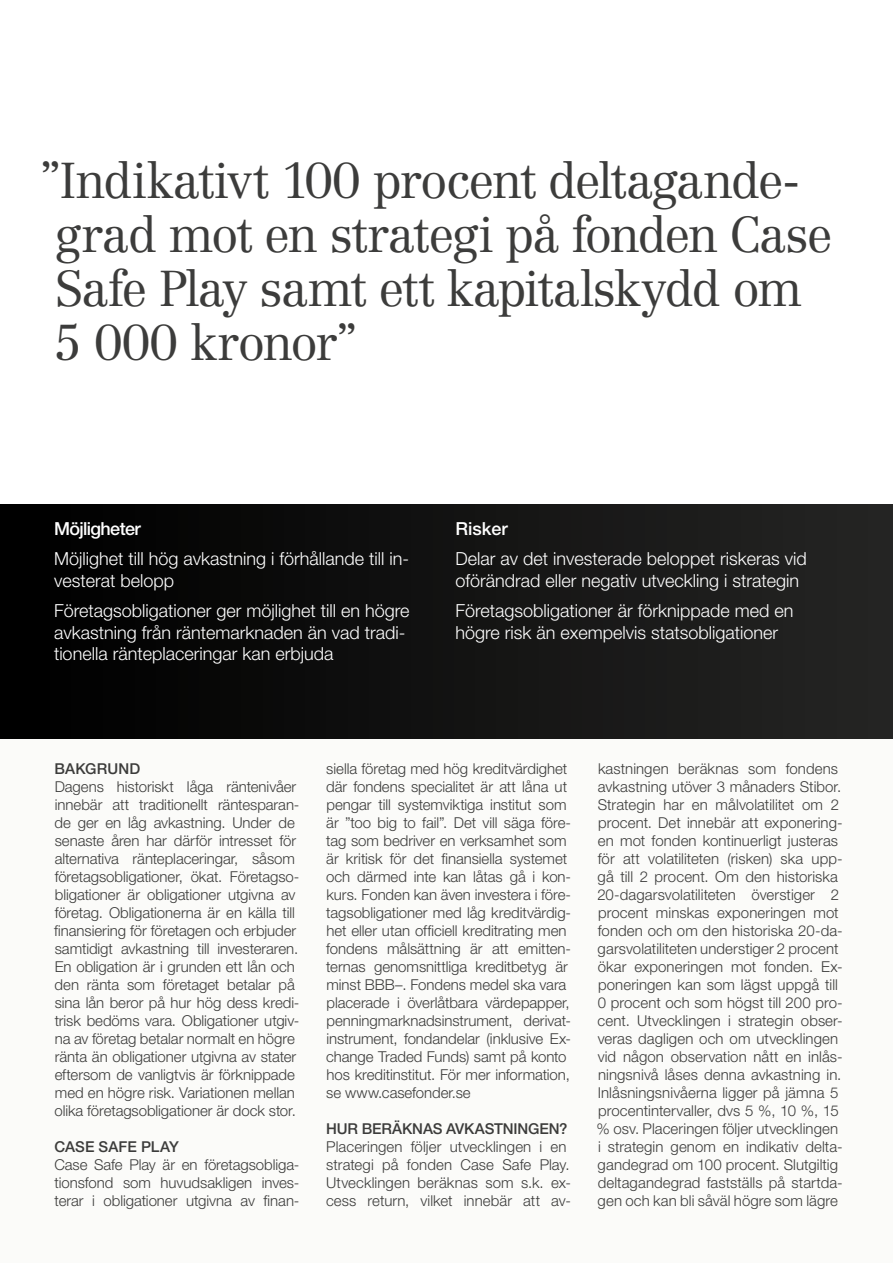
<style>
.page{position:relative;width:893px;height:1263px;background:#fff}
.page>*{position:absolute;margin:0;border:0;box-sizing:border-box;transform-origin:0 0}
.t1{font:300 49.5px/54px "Centennial LT Std";letter-spacing:-.04em;color:#3c3c3b}
.t2{font:300 18px/21.6px "Helvetica Neue LT Std";color:#fff}
.t3{font:500 18px "Helvetica Neue LT Std";letter-spacing:-.035em;color:#fff}
.t4{font:300 15px/18px "Helvetica Neue LT Std";color:#3c3c3b}
.t5{font:500 15px "Helvetica Neue LT Std";letter-spacing:-.01em;color:#3c3c3b}
.t6{font:500 15px "Helvetica Neue LT Std";letter-spacing:.01em;color:#3c3c3b}
</style>
<div class="page">
<div style="left:0;top:730px;width:893px;height:533px;background:#fbfbf9"></div>
<div style="left:0;top:504px;width:893px;height:234px;background:linear-gradient(to right,#000,#252524)"></div>
<h1 class="t1" style="left:39px;top:154px;width:795px">”Indikativt 100 procent deltagande&shy;grad mot en strategi på fonden Case<br>Safe Play samt ett kapitalskydd om<br>5 000 kronor”</h1>
<p class="t3" style="left:54px;top:518px;width:88px">Möjligheter</p>
<p class="t2" style="left:54px;top:548px;width:357px">Möjlighet till hög avkastning i förhållande till in&shy;vesterat belopp</p>
<p class="t2" style="left:54px;top:599px;width:357px">Företagsobligationer ger möjlighet till en högre avkastning från räntemarknaden än vad tradi&shy;tionella ränteplaceringar kan erbjuda</p>
<p class="t3" style="left:455px;top:518px;width:54px">Risker</p>
<p class="t2" style="left:455px;top:548px;width:353px">Delar av det investerade beloppet riskeras vid oförändrad eller negativ utveckling i strategin</p>
<p class="t2" style="left:455px;top:599px;width:340px">Företagsobligationer är förknippade med en högre risk än exempelvis statsobligationer</p>
<p class="t6" style="left:55px;top:760px;width:87px">BAKGRUND</p>
<p class="t4" style="left:54px;top:777px;width:247px">Dagens historiskt låga räntenivåer innebär att traditionellt räntesparan&shy;de ger en låg avkastning. Under de senaste åren har därför intresset för alternativa ränteplaceringar, såsom företagsobligationer, ökat. Företagso&shy;bligationer är obligationer utgivna av företag. Obligationerna är en källa till finansiering för företagen och erbjuder samtidigt avkastning till investeraren.<br>En obligation är i grunden ett lån och den ränta som företaget betalar på sina lån beror på hur hög dess kredi&shy;trisk bedöms vara. Obligationer utgiv&shy;na av företag betalar normalt en högre ränta än obligationer utgivna av stater eftersom de vanligtvis är förknippade med en högre risk. Variationen mellan olika företagsobligationer är dock stor.</p>
<p class="t5" style="left:54px;top:1138px;width:126px">CASE SAFE PLAY</p>
<p class="t4" style="left:54px;top:1155px;width:247px;text-align:justify">Case Safe Play är en företagsobliga&shy;tionsfond som huvudsakligen inves&shy;terar i obligationer utgivna av finan-</p>
<p class="t4" style="left:326px;top:759px;width:247px">siella företag med hög kreditvärdighet där fondens specialitet är att låna ut pengar till systemviktiga institut som är ”too big to fail”. Det vill säga före&shy;tag som bedriver en verksamhet som är kritisk för det finansiella systemet och därmed inte kan låtas gå i kon&shy;kurs. Fonden kan även investera i före&shy;tagsobligationer med låg kreditvärdig&shy;het eller utan officiell kreditrating men fondens målsättning är att emitten&shy;ternas genomsnittliga kreditbetyg är minst BBB–. Fondens medel ska vara placerade i överlåtbara värdepapper, penningmarknadsinstrument, derivat&shy;instrument, fondandelar (inklusive Ex&shy;change Traded Funds) samt på konto hos kreditinstitut. För mer information, se www.casefonder.se</p>
<p class="t5" style="left:326px;top:1120px;width:243px">HUR BERÄKNAS AVKASTNINGEN?</p>
<p class="t4" style="left:326px;top:1137px;width:247px">Placeringen följer utvecklingen i en strategi på fonden Case Safe Play.<br>Utvecklingen beräknas som s.k. ex&shy;cess return, vilket innebär att av-</p>
<p class="t4" style="left:597px;top:759px;width:248px">kastningen beräknas som fondens avkastning utöver 3 månaders Stibor.<br>Strategin har en målvolatilitet om 2 procent. Det innebär att exponering&shy;en mot fonden kontinuerligt justeras för att volatiliteten (risken) ska upp&shy;gå till 2 procent. Om den historiska 20-dagarsvolatiliteten överstiger 2 procent minskas exponeringen mot fonden och om den historiska 20-da&shy;garsvolatiliteten understiger 2 procent ökar exponeringen mot fonden. Ex&shy;poneringen kan som lägst uppgå till 0 procent och som högst till 200 pro&shy;cent. Utvecklingen i strategin obser&shy;veras dagligen och om utvecklingen vid någon observation nått en inlås&shy;ningsnivå låses denna avkastning in.<br>Inlåsningsnivåerna ligger på jämna 5 procentintervaller, dvs 5 %, 10 %, 15 % osv. Placeringen följer utvecklingen i strategin genom en indikativ delta&shy;gandegrad om 100 procent. Slutgiltig deltagandegrad fastställs på startda&shy;gen och kan bli såväl högre som lägre</p>
</div>
